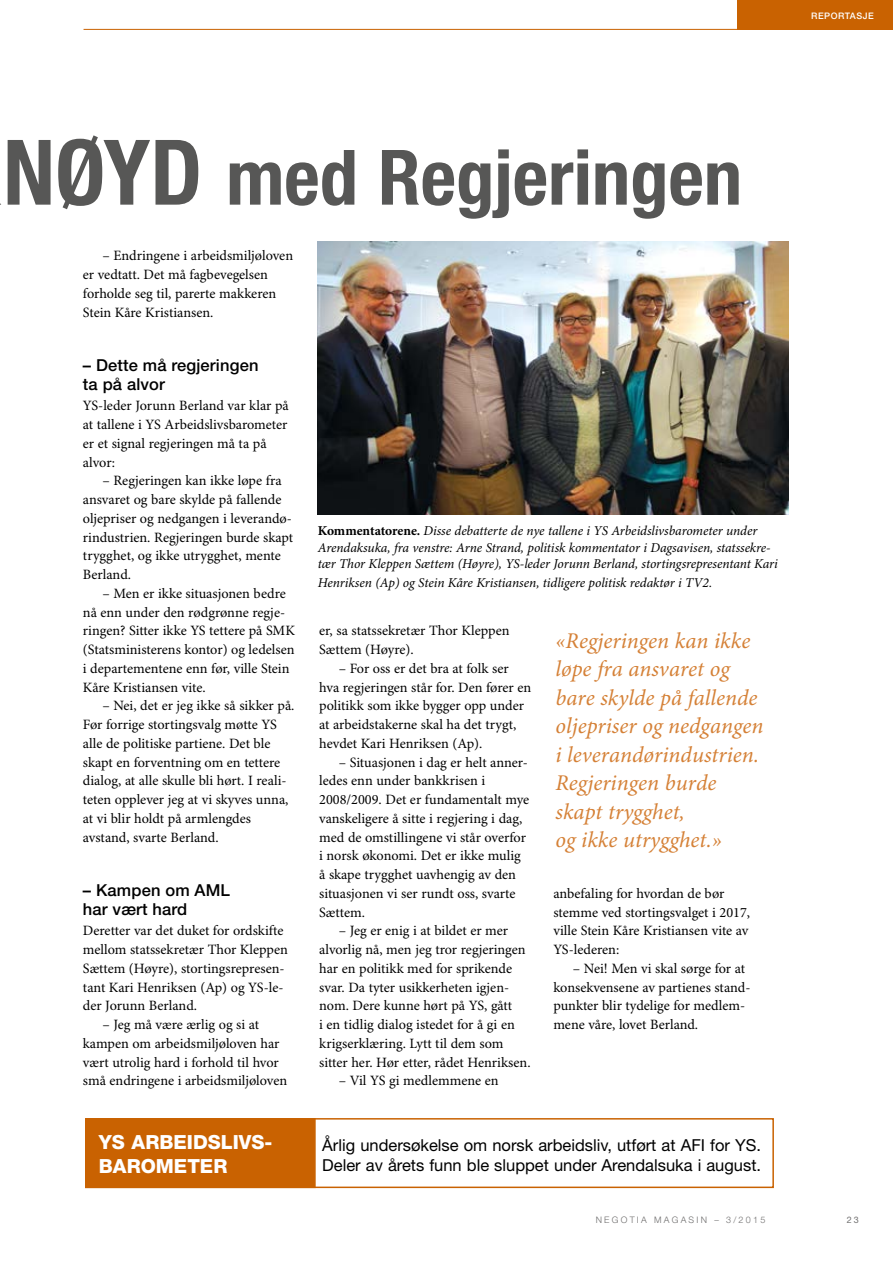
<style>
.page{position:relative;width:893px;height:1263px;background:#fff}
.page>*{position:absolute;margin:0;border:0;box-sizing:border-box;transform-origin:0 0}
.t1{font:700 condensed 76.5px "Helvetica Neue LT Std";color:#575756}
.t2{font:italic 22.5px/28.5px "Minion Pro";color:#d58137}
.t3{font:800 19.5px/24px "Helvetica Neue LT Std";color:#fff}
.t4{font:16.5px/19.5px "Helvetica Neue LT Std";color:#000}
.t5{font:500 16.5px/18.8px "Helvetica Neue LT Std";letter-spacing:.01em;color:#000}
.t6{font:14.25px/18.8px "Minion Pro";color:#000}
.t7{font:italic 13.5px/16.5px "Minion Pro";letter-spacing:-.01em;color:#000}
.t8{font:300 9px "Helvetica Neue LT Std";letter-spacing:.25em;color:#706f6f}
.t9{font:500 9px "Helvetica Neue LT Std";letter-spacing:.06em;color:#fff}
.t10{font:9px "Helvetica Neue LT Std";color:#706f6f}
.s1{font-size:90.6px}
.s2{font-weight:700;font-style:normal}
</style>
<div class="page">
<img style="left:318px;top:241px;width:471px;height:273px">
<div style="left:85px;top:1118px;width:689px;height:70px;border:2px solid #c96201"></div>
<div style="left:85px;top:1118px;width:231px;height:70px;background:#c96201"></div>
<div style="left:738px;top:0;width:155px;height:30px;background:#c96201"></div>
<hr style="left:84px;top:29px;width:660px;height:1px;background:#c96201">
<p class="t9" style="left:811px;top:11px;width:64px">REPORTASJE</p>
<h1 class="t1" style="left:3px;top:131px;width:740px"><span class="s1">NØYD</span> med Regjeringen</h1>
<p class="t6" style="left:83px;top:247px;width:212px;text-indent:19px">– Endringene i arbeidsmiljøloven er vedtatt. Det må fagbevegelsen forholde seg til, parerte makkeren<br>Stein Kåre Kristiansen.</p>
<p class="t5" style="left:83px;top:356px;width:177px">– Dette må regjeringen ta på alvor</p>
<p class="t6" style="left:83px;top:397px;width:207px">YS-leder Jorunn Berland var klar på at tallene i YS Arbeidslivsbarometer er et signal regjeringen må ta på alvor:</p>
<p class="t6" style="left:83px;top:472px;width:212px;text-indent:19px">– Regjeringen kan ikke løpe fra ansvaret og bare skylde på fallende oljepriser og nedgangen i leverandø&shy;rindustrien. Regjeringen burde skapt trygghet, og ikke utrygghet, mente<br>Berland.</p>
<p class="t6" style="left:83px;top:584px;width:213px;text-indent:19px">– Men er ikke situasjonen bedre nå enn under den rødgrønne regje&shy;ringen? Sitter ikke YS tettere på SMK (Statsministerens kontor) og ledelsen i departementene enn før, ville Stein Kåre Kristiansen vite.</p>
<p class="t6" style="left:83px;top:697px;width:213px;text-indent:19px">– Nei, det er jeg ikke så sikker på.<br>Før forrige stortingsvalg møtte YS alle de politiske partiene. Det ble skapt en forventning om en tettere dialog, at alle skulle bli hørt. I reali&shy;teten opplever jeg at vi skyves unna, at vi blir holdt på armlengdes avstand, svarte Berland.</p>
<p class="t5" style="left:83px;top:881px;width:149px">– Kampen om AML har vært hard</p>
<p class="t6" style="left:83px;top:922px;width:207px">Deretter var det duket for ordskifte mellom statssekretær Thor Kleppen<br>Sættem (Høyre), stortingsrepresen&shy;tant Kari Henriksen (Ap) og YS-le&shy;der Jorunn Berland.</p>
<p class="t6" style="left:83px;top:1016px;width:206px;text-align:center">– Jeg må være ærlig og si at kampen om arbeidsmiljøloven har vært utrolig hard i forhold til hvor små endringene i arbeidsmiljøloven</p>
<p class="t7" style="left:318px;top:523px;width:461px"><span class="s2">Kommentatorene.</span> Disse debatterte de nye tallene i YS Arbeidslivsbarometer under<br>Arendaksuka, fra venstre: Arne Strand, politisk kommentator i Dagsavisen, statssekre&shy;tær Thor Kleppen Sættem (Høyre), YS-leder Jorunn Berland, stortingsrepresentant Kari</p>
<p class="t7" style="left:318px;top:575px;width:396px">Henriksen (Ap) og Stein Kåre Kristiansen, tidligere politisk redaktør i TV2.</p>
<p class="t6" style="left:319px;top:622px;width:192px">er, sa statssekretær Thor Kleppen<br>Sættem (Høyre).</p>
<p class="t6" style="left:319px;top:659px;width:213px;text-indent:19px">– For oss er det bra at folk ser hva regjeringen står for. Den fører en politikk som ikke bygger opp under at arbeidstakerne skal ha det trygt, hevdet Kari Henriksen (Ap).</p>
<p class="t6" style="left:319px;top:753px;width:212px;text-indent:19px">– Situasjonen i dag er helt anner&shy;ledes enn under bankkrisen i<br>2008/2009. Det er fundamentalt mye vanskeligere å sitte i regjering i dag, med de omstillingene vi står overfor i norsk økonomi. Det er ikke mulig å skape trygghet uavhengig av den situasjonen vi ser rundt oss, svarte<br>Sættem.</p>
<p class="t6" style="left:319px;top:922px;width:213px;text-indent:19px">– Jeg er enig i at bildet er mer alvorlig nå, men jeg tror regjeringen har en politikk med for sprikende svar. Da tyter usikkerheten igjen&shy;nom. Dere kunne hørt på YS, gått<br>i en tidlig dialog istedet for å gi en krigserklæring. Lytt til dem som sitter her. Hør etter, rådet Henriksen.</p>
<p class="t6" style="left:339px;top:1072px;width:161px">– Vil YS gi medlemmene en</p>
<h2 class="t2" style="left:555px;top:627px;width:209px">«Regjeringen kan ikke løpe fra ansvaret og bare skylde på fallende oljepriser og nedgangen i leverandørindustrien.<br>Regjeringen burde skapt trygghet,<br>og ikke utrygghet.»</h2>
<p class="t6" style="left:553px;top:885px;width:198px">anbefaling for hvordan de bør stemme ved stortingsvalget i 2017, ville Stein Kåre Kristiansen vite av<br>YS-lederen:</p>
<p class="t6" style="left:553px;top:960px;width:199px;text-indent:19px">– Nei! Men vi skal sørge for at konsekvensene av partienes stand&shy;punkter blir tydelige for medlem&shy;mene våre, lovet Berland.</p>
<h3 class="t3" style="left:99px;top:1129px;width:175px">YS ARBEIDSLIVS-<br>BAROMETER</h3>
<p class="t4" style="left:322px;top:1135px;width:440px">Årlig undersøkelse om norsk arbeidsliv, utført at AFI for YS.<br>Deler av årets funn ble sluppet under Arendalsuka i august.</p>
<p class="t8" style="left:596px;top:1215px;width:171px">NEGOTIA MAGASIN – 3/2015</p>
<p class="t10" style="left:847px;top:1215px;width:14px">23</p>
</div>
